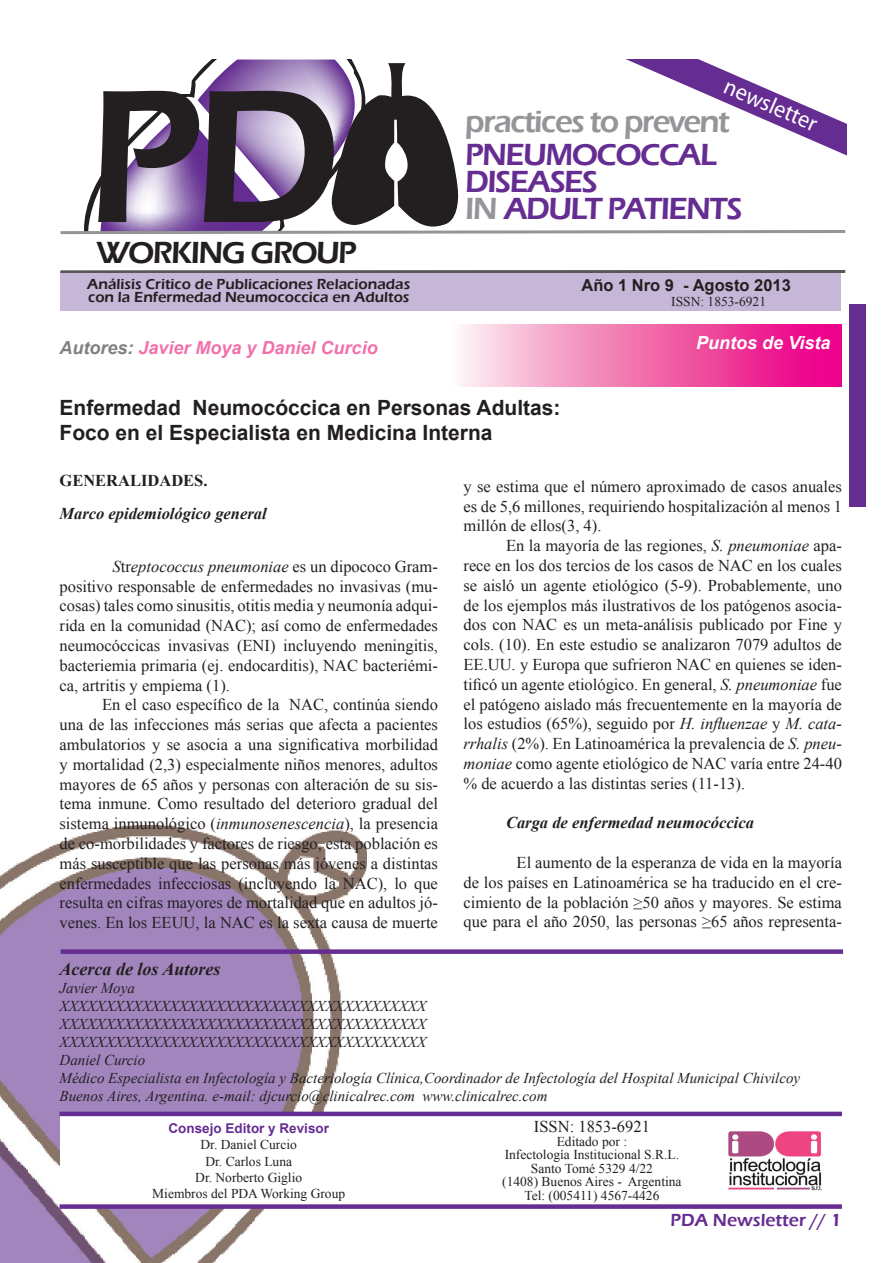
<style>
.page{position:relative;width:893px;height:1263px;background:#fff}
.page>*{position:absolute;margin:0;border:0;box-sizing:border-box;transform-origin:0 0}
.t1{font:600 31.5px/27px "Eras ITC";letter-spacing:-.05em;color:#652d91}
.t2{font:600 31.5px "Eras ITC";letter-spacing:-.05em;color:#939598}
.t3{font:600 31.5px "Eras ITC";letter-spacing:-.05em;color:#231f20}
.t4{font:23.55px "Myriad";color:#fff;scale:.96 1}
.t5{font:700 21px/25.2px "Arial";color:#231f20}
.t6{font:italic 700 18px "Arial";color:#f171ab}
.t7{font:italic 700 18px "Times New Roman";color:#231f20}
.t8{font:600 18px "Eras ITC";color:#652d91}
.t9{font:italic 700 18px "Arial";color:#fff}
.t10{font:16.5px/19.8px "Times New Roman";color:#231f20;text-align:justify}
.t11{font:italic 700 16.5px "Times New Roman";color:#231f20}
.t12{font:700 16.5px "Arial";color:#231f20}
.t13{font:700 16.5px "Times New Roman";color:#231f20}
.t14{font:italic 15px/18px "Times New Roman";color:#231f20}
.t15{font:600 15px "Eras ITC";color:#231f20}
.t16{font:13.5px/13.5px "Times New Roman";color:#231f20;text-align:center}
.t17{font:700 13.5px "Arial";color:#652d91}
.s1{color:#939598}
.s2{color:#7e8083}
.s3{font-style:italic}
</style>
<div class="page">
<div style="left:849px;top:304px;width:16px;height:202px;background:#652d91"></div>
<img style="left:0;top:825px;width:367px;height:438px">
<svg style="left:461px;top:324px;width:381px;height:63px;background:#f16db0"></svg>
<div style="left:60px;top:271px;width:781px;height:40px;background:#c6b7d8"></div>
<img style="left:728px;top:1131px;width:94px;height:60px">
<div style="left:60px;top:1113px;width:378px;height:95px;background:#fff"></div>
<hr style="left:60px;top:1112px;width:782px;height:4px;background:#652d91">
<div style="left:60px;top:1204px;width:782px;height:5px;background:#652d91"></div>
<svg style="left:60px;top:60px;width:786px;height:212px"></svg>
<svg style="left:508px;top:60px;width:338px;height:167px"></svg>
<div style="left:61px;top:949px;width:782px;height:5px;background:#652d91"></div>
<h2 class="t4" style="left:730px;top:74px;width:105px;rotate:24deg">newsletter</h2>
<h1 class="t2" style="left:465px;top:104px;width:266px">practices to prevent</h1>
<h1 class="t3" style="left:97px;top:234px;width:262px">WORKING GROUP</h1>
<h1 class="t1" style="left:465px;top:141px;width:279px">PNEUMOCOCCAL<br>DISEASES<br><span class="s1">IN</span> ADULT PATIENTS</h1>
<p class="t15" style="left:87px;top:275px;width:325px">Análisis Critico de Publicaciones Relacionadas</p>
<p class="t12" style="left:581px;top:274px;width:211px">Año 1 Nro 9 - Agosto 2013</p>
<p class="t15" style="left:88px;top:289px;width:323px">con la Enfermedad Neumococcica en Adultos</p>
<p class="t16" style="left:671px;top:294px;width:96px">ISSN: 1853-6921</p>
<p class="t6" style="left:60px;top:336px;width:320px"><span class="s2">Autores:</span> Javier Moya y Daniel Curcio</p>
<p class="t5" style="left:60px;top:396px;width:503px">Enfermedad Neumocóccica en Personas Adultas:<br>Foco en el Especialista en Medicina Interna</p>
<p class="t9" style="left:696px;top:331px;width:136px">Puntos de Vista</p>
<p class="t13" style="left:60px;top:469px;width:150px">GENERALIDADES.</p>
<p class="t11" style="left:60px;top:502px;width:209px">Marco epidemiológico general</p>
<p class="t10" style="left:60px;top:556px;width:380px;text-indent:53px"><span class="s3">S</span>tr<span class="s3">eptococcus pneumoniae</span> es un dipococo Gram&shy;positivo responsable de enfermedades no invasivas (mu&shy;cosas) tales como sinusitis, otitis media y neumonía adqui&shy;rida en la comunidad (NAC); así como de enfermedades neumocóccicas invasivas (ENI) incluyendo meningitis, bacteriemia primaria (ej. endocarditis), NAC bacteriémi&shy;ca, artritis y empiema (1).</p>
<p class="t10" style="left:60px;top:695px;width:380px;text-indent:43px">En el caso específico de la NAC, continúa siendo una de las infecciones más serias que afecta a pacientes ambulatorios y se asocia a una significativa morbilidad y mortalidad (2,3) especialmente niños menores, adultos mayores de 65 años y personas con alteración de su sis&shy;tema inmune. Como resultado del deterioro gradual del sistema inmunológico (<span class="s3">inmunosenescencia</span>), la presencia de co-morbilidades y factores de riesgo, esta población es más susceptible que las personas más jóvenes a distintas enfermedades infecciosas (incluyendo la NAC), lo que resulta en cifras mayores de mortalidad que en adultos jó&shy;venes. En los EEUU, la NAC es la sexta causa de muerte</p>
<p class="t10" style="left:463px;top:476px;width:380px">y se estima que el número aproximado de casos anuales es de 5,6 millones, requiriendo hospitalización al menos 1 millón de ellos(3, 4).</p>
<p class="t10" style="left:463px;top:535px;width:380px;text-indent:43px">En la mayoría de las regiones, <span class="s3">S. pneumoniae</span> apa&shy;rece en los dos tercios de los casos de NAC en los cuales se aisló un agente etiológico (5-9). Probablemente, uno de los ejemplos más ilustrativos de los patógenos asocia&shy;dos con NAC es un meta-análisis publicado por Fine y cols. (10). En este estudio se analizaron 7079 adultos de EE.UU. y Europa que sufrieron NAC en quienes se iden&shy;tificó un agente etiológico. En general, <span class="s3">S. pneumoniae</span> fue el patógeno aislado más frecuentemente en la mayoría de los estudios (65%), seguido por <span class="s3">H. influenzae</span> y <span class="s3">M. cata&shy;rrhalis</span> (2%). En Latinoamérica la prevalencia de <span class="s3">S. pneu&shy;moniae</span> como agente etiológico de NAC varía entre 24-40 % de acuerdo a las distintas series (11-13).</p>
<p class="t11" style="left:506px;top:811px;width:249px">Carga de enfermedad neumocóccica</p>
<p class="t10" style="left:463px;top:852px;width:380px;text-indent:53px">El aumento de la esperanza de vida en la mayoría de los países en Latinoamérica se ha traducido en el cre&shy;cimiento de la población ≥50 años y mayores. Se estima que para el año 2050, las personas ≥65 años representa-</p>
<p class="t7" style="left:60px;top:956px;width:162px">Acerca de los Autores</p>
<p class="t14" style="left:60px;top:978px;width:742px">Javier Moya<br>XXXXXXXXXXXXXXXXXXXXXXXXXXXXXXXXXXXXXXXX<br>XXXXXXXXXXXXXXXXXXXXXXXXXXXXXXXXXXXXXXXX<br>XXXXXXXXXXXXXXXXXXXXXXXXXXXXXXXXXXXXXXXX<br>Daniel Curcio<br>Médico Especialista en Infectología y Bacteriología Clínica,Coordinador de Infectología del Hospital Municipal Chivilcoy Buenos Aires, Argentina. e-mail: djcurcio@clinicalrec.com www.clinicalrec.com</p>
<p class="t17" style="left:168px;top:1119px;width:162px">Consejo Editor y Revisor</p>
<p class="t16" style="left:152px;top:1136px;width:194px;line-height:16.2px">Dr. Daniel Curcio<br>Dr. Carlos Luna<br>Dr. Norberto Giglio<br>Miembros del PDA Working Group</p>
<p class="t10" style="left:534px;top:1117px;width:117px">ISSN: 1853-6921</p>
<p class="t16" style="left:502px;top:1134px;width:181px">Editado por :<br>Infectología Institucional S.R.L.<br>Santo Tomé 5329 4/22<br>(1408) Buenos Aires - Argentina<br>Tel: (005411) 4567-4426</p>
<p class="t8" style="left:671px;top:1210px;width:172px">PDA Newsletter // 1</p>
</div>
